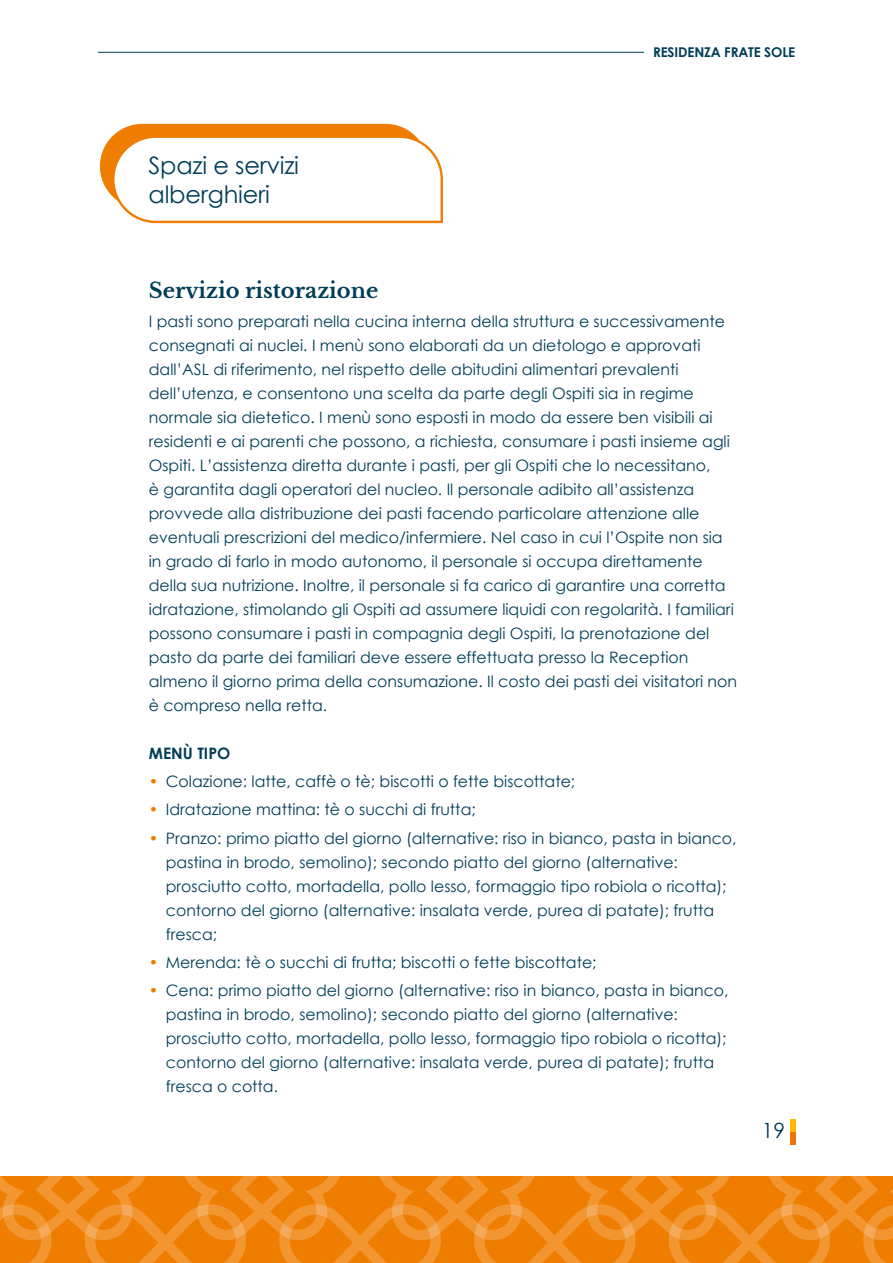
<style>
.page{position:relative;width:893px;height:1263px;background:#fff}
.page>*{position:absolute;margin:0;border:0;box-sizing:border-box;transform-origin:0 0}
.t1{font:24px/28.8px "Century Gothic";letter-spacing:-.01em;color:#003d58}
.t2{font:700 21px "Libre Baskerville";color:#003d58}
.t3{font:21px "Century Gothic";color:#003d58}
.t4{font:15.75px/24px "Century Gothic";color:#003d58}
.t5{font:700 15.75px "Century Gothic";color:#003d58}
.t6{font:700 13.5px "Century Gothic";letter-spacing:-.01em;color:#003d58}
.s1{color:#ef7d00}
</style>
<div class="page">
<svg style="left:0;top:1176px;width:893px;height:87px;background:#f08613"></svg>
<hr style="left:98px;top:52px;width:546px;height:1px;background:#003d58">
<div style="left:790px;top:1132px;width:5px;height:12px;background:#ee740d"></div>
<div style="left:790px;top:1119px;width:5px;height:13px;background:#fbb908"></div>
<svg style="left:100px;top:124px;width:343px;height:100px"></svg>
<h1 class="t1" style="left:149px;top:150px;width:152px">Spazi e servizi alberghieri</h1>
<p class="t6" style="left:653px;top:44px;width:144px">RESIDENZA FRATE SOLE</p>
<h2 class="t2" style="left:149px;top:278px;width:231px">Servizio ristorazione</h2>
<p class="t4" style="left:149px;top:309px;width:590px">I pasti sono preparati nella cucina interna della struttura e successivamente consegnati ai nuclei. I menù sono elaborati da un dietologo e approvati dall’ASL di riferimento, nel rispetto delle abitudini alimentari prevalenti dell’utenza, e consentono una scelta da parte degli Ospiti sia in regime normale sia dietetico. I menù sono esposti in modo da essere ben visibili ai residenti e ai parenti che possono, a richiesta, consumare i pasti insieme agli Ospiti. L’assistenza diretta durante i pasti, per gli Ospiti che lo necessitano,<br>è garantita dagli operatori del nucleo. Il personale adibito all’assistenza provvede alla distribuzione dei pasti facendo particolare attenzione alle eventuali prescrizioni del medico/infermiere. Nel caso in cui l’Ospite non sia in grado di farlo in modo autonomo, il personale si occupa direttamente della sua nutrizione. Inoltre, il personale si fa carico di garantire una corretta idratazione, stimolando gli Ospiti ad assumere liquidi con regolarità. I familiari possono consumare i pasti in compagnia degli Ospiti, la prenotazione del pasto da parte dei familiari deve essere effettuata presso la Reception almeno il giorno prima della consumazione. Il costo dei pasti dei visitatori non è compreso nella retta.</p>
<p class="t5" style="left:149px;top:743px;width:83px">MENÙ TIPO</p>
<p class="t4" style="left:149px;top:769px;width:428px"><span class="s1">•</span> Colazione: latte, caffè o tè; biscotti o fette biscottate;</p>
<p class="t4" style="left:149px;top:797px;width:328px"><span class="s1">•</span> Idratazione mattina: tè o succhi di frutta;</p>
<p class="t4" style="left:166px;top:826px;width:572px;text-indent:-17px"><span class="s1">•</span> Pranzo: primo piatto del giorno (alternative: riso in bianco, pasta in bianco, pastina in brodo, semolino); secondo piatto del giorno (alternative: prosciutto cotto, mortadella, pollo lesso, formaggio tipo robiola o ricotta); contorno del giorno (alternative: insalata verde, purea di patate); frutta fresca;</p>
<p class="t4" style="left:149px;top:950px;width:449px"><span class="s1">•</span> Merenda: tè o succhi di frutta; biscotti o fette biscottate;</p>
<p class="t4" style="left:166px;top:978px;width:564px;text-indent:-17px"><span class="s1">•</span> Cena: primo piatto del giorno (alternative: riso in bianco, pasta in bianco, pastina in brodo, semolino); secondo piatto del giorno (alternative: prosciutto cotto, mortadella, pollo lesso, formaggio tipo robiola o ricotta); contorno del giorno (alternative: insalata verde, purea di patate); frutta fresca o cotta.</p>
<h2 class="t3" style="left:762px;top:1118px;width:25px">19</h2>
</div>
